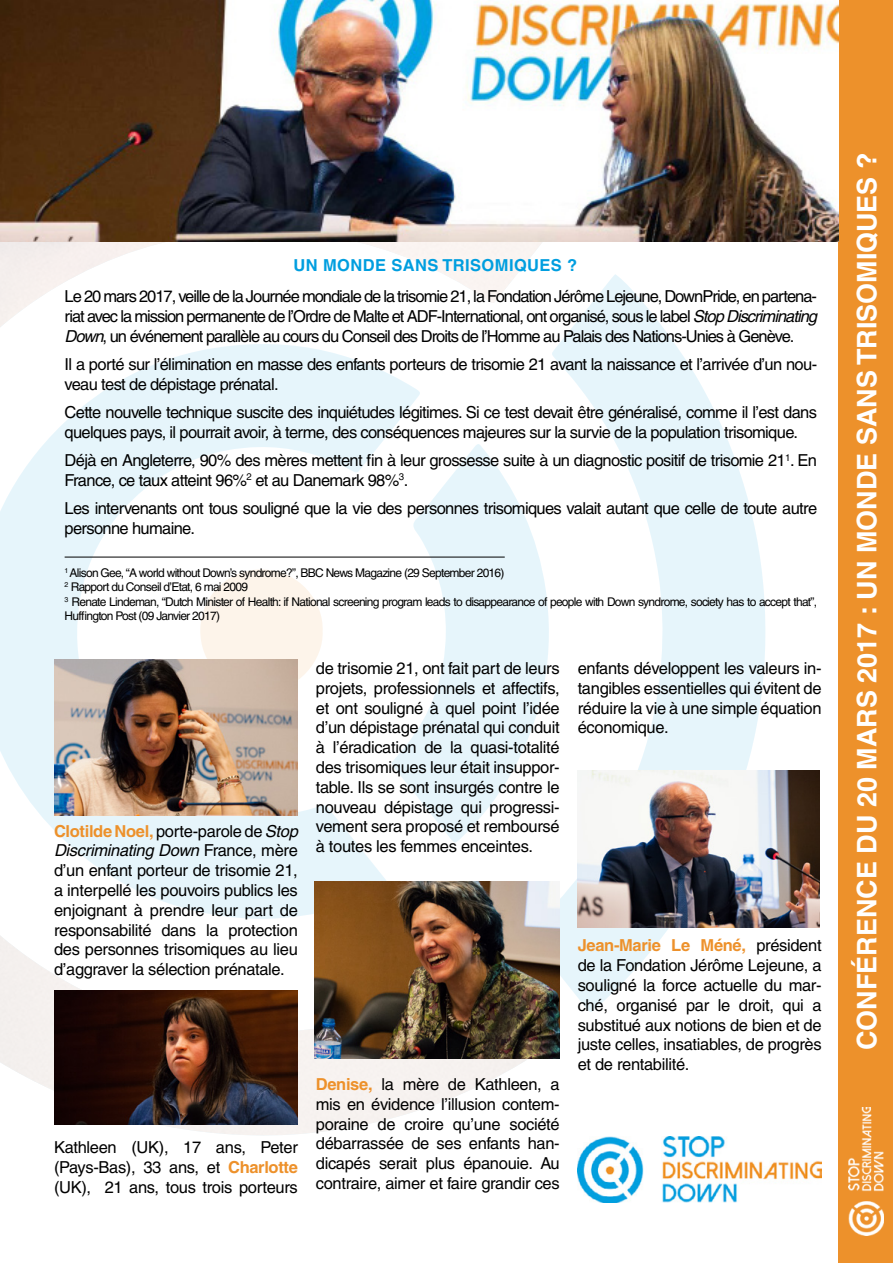
<style>
.page{position:relative;width:893px;height:1263px;background:#fff}
.page>*{position:absolute;margin:0;border:0;box-sizing:border-box;transform-origin:0 0}
.t1{font:700 27px "Helvetica";color:#fff}
.t2{font:16.5px/19.8px "Helvetica";letter-spacing:-.04em;color:#000;text-align:justify}
.t3{font:700 16.5px "Helvetica";letter-spacing:.025em;color:#009edf}
.t4{font:12px/14.4px "Helvetica";letter-spacing:-.06em;color:#000}
.s1{font-style:italic}
.s2{font-weight:700;color:#ed912b}
</style>
<div class="page">
<img style="left:0;top:242px;width:556px;height:894px">
<svg style="left:0;top:336px;width:421px;height:583px"></svg>
<svg style="left:527px;top:274px;width:242px;height:738px"></svg>
<svg style="left:391px;top:444px;width:164px;height:400px;fill:#e6f5fb"></svg>
<svg style="left:199px;top:569px;width:125px;height:123px"></svg>
<div style="left:839px;top:0;width:54px;height:1263px;background:#ed912b"></div>
<img style="left:0;top:0;width:839px;height:242px">
<img style="left:54px;top:990px;width:244px;height:134px">
<img style="left:578px;top:1136px;width:244px;height:67px">
<img style="left:54px;top:659px;width:244px;height:156px">
<img style="left:315px;top:881px;width:245px;height:177px">
<img style="left:578px;top:771px;width:241px;height:157px">
<img style="left:848px;top:1108px;width:35px;height:127px">
<hr style="left:65px;top:557px;width:440px;height:1px;background:#000">
<p class="t3" style="left:293px;top:256px;width:285px">UN MONDE SANS TRISOMIQUES ?</p>
<p class="t2" style="left:65px;top:286px;width:754px">Le 20 mars 2017, veille de la Journée mondiale de la trisomie 21, la Fondation Jérôme Lejeune, DownPride, en partena&shy;riat avec la mission permanente de l’Ordre de Malte et ADF-International, ont organisé, sous le label <span class="s1">Stop Discriminating Down</span>, un événement parallèle au cours du Conseil des Droits de l’Homme au Palais des Nations-Unies à Genève.</p>
<p class="t2" style="left:65px;top:354px;width:754px">Il a porté sur l’élimination en masse des enfants porteurs de trisomie 21 avant la naissance et l’arrivée d’un nou&shy;veau test de dépistage prénatal.</p>
<p class="t2" style="left:65px;top:402px;width:754px">Cette nouvelle technique suscite des inquiétudes légitimes. Si ce test devait être généralisé, comme il l’est dans quelques pays, il pourrait avoir, à terme, des conséquences majeures sur la survie de la population trisomique.</p>
<p class="t2" style="left:65px;top:450px;width:754px">Déjà en Angleterre, 90% des mères mettent fin à leur grossesse suite à un diagnostic positif de trisomie 21<sup>1</sup>. En<br>France, ce taux atteint 96%<sup>2</sup> et au Danemark 98%<sup>3</sup>.</p>
<p class="t2" style="left:65px;top:498px;width:754px">Les intervenants ont tous souligné que la vie des personnes trisomiques valait autant que celle de toute autre personne humaine.</p>
<p class="t4" style="left:65px;top:565px;width:754px"><sup>1</sup> Alison Gee, “A world without Down’s syndrome?”, BBC News Magazine (29 September 2016)<br><sup>2</sup> Rapport du Conseil d’Etat, 6 mai 2009<br><sup>3</sup> Renate Lindeman, “Dutch Minister of Health: if National screening program leads to disappearance of people with Down syndrome, society has to accept that”, Huffington Post (09 Janvier 2017)</p>
<p class="t2" style="left:54px;top:821px;width:245px"><span class="s2">Clotilde Noel,</span> porte-parole de <span class="s1">Stop Discriminating Down</span> France, mère d’un enfant porteur de trisomie 21, a interpellé les pouvoirs publics les enjoignant à prendre leur part de responsabilité dans la protection des personnes trisomiques au lieu d’aggraver la sélection prénatale.</p>
<p class="t2" style="left:316px;top:658px;width:245px">de trisomie 21, ont fait part de leurs projets, professionnels et affectifs, et ont souligné à quel point l’idée d’un dépistage prénatal qui conduit à l’éradication de la quasi-totalité des trisomiques leur était insuppor&shy;table. Ils se sont insurgés contre le nouveau dépistage qui progressi&shy;vement sera proposé et remboursé à toutes les femmes enceintes.</p>
<p class="t2" style="left:54px;top:1138px;width:245px">Kathleen (UK), 17 ans, Peter (Pays-Bas), 33 ans, et <span class="s2">Charlotte </span>(UK), 21 ans, tous trois porteurs</p>
<p class="t2" style="left:316px;top:1074px;width:245px"><span class="s2">Denise,</span> la mère de Kathleen, a mis en évidence l’illusion contem&shy;poraine de croire qu’une société débarrassée de ses enfants han&shy;dicapés serait plus épanouie. Au contraire, aimer et faire grandir ces</p>
<p class="t2" style="left:578px;top:658px;width:245px">enfants développent les valeurs in&shy;tangibles essentielles qui évitent de réduire la vie à une simple équation économique.</p>
<p class="t2" style="left:578px;top:935px;width:245px"><span class="s2">Jean-Marie Le Méné,</span> président de la Fondation Jérôme Lejeune, a souligné la force actuelle du mar&shy;ché, organisé par le droit, qui a substitué aux notions de bien et de juste celles, insatiables, de progrès et de rentabilité.</p>
<h1 class="t1" style="left:850px;top:1050px;width:899px;rotate:-90deg">CONFÉRENCE DU 20 MARS 2017 : UN MONDE SANS TRISOMIQUES ?</h1>
</div>
